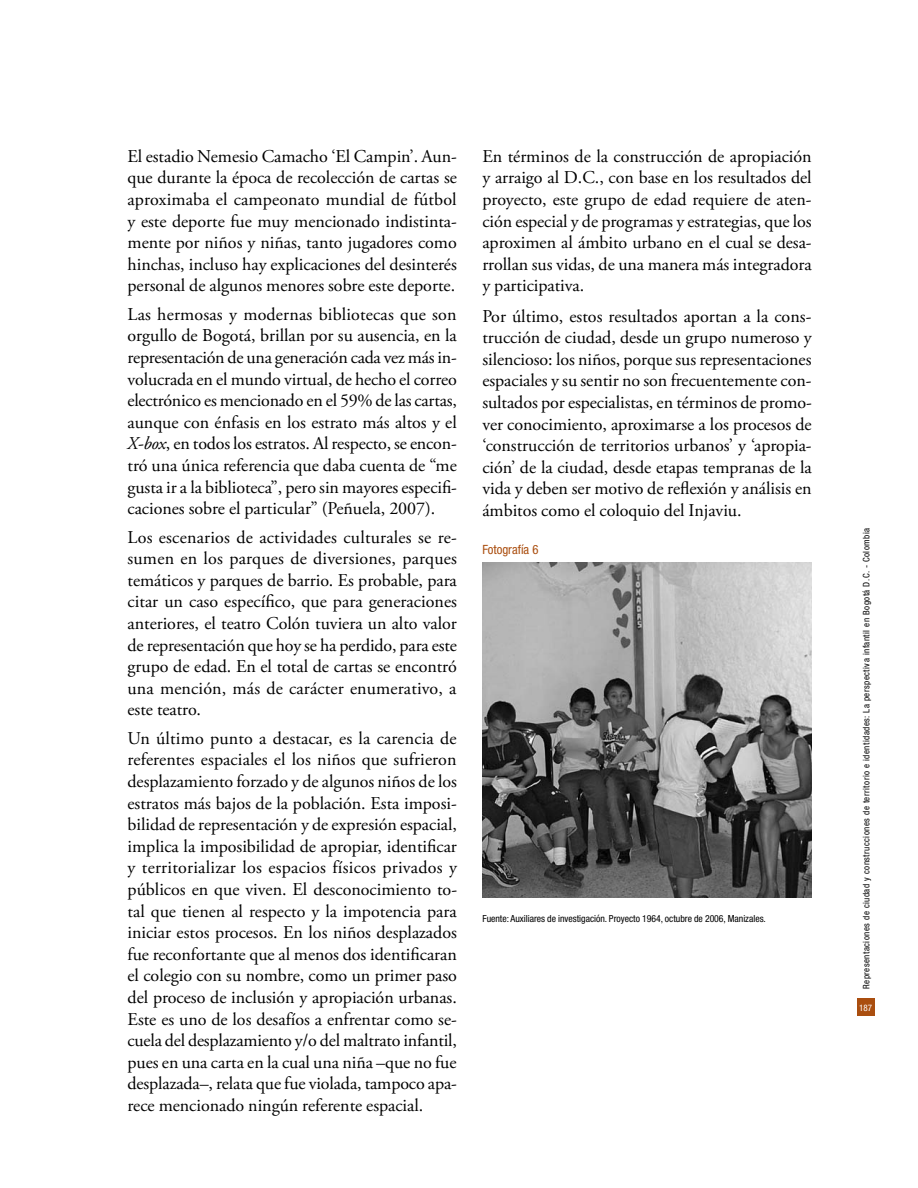
<style>
.page{position:relative;width:918px;height:1188px;background:#fff}
.page>*{position:absolute;margin:0;border:0;box-sizing:border-box;transform-origin:0 0}
.t1{font:18px/21.6px "Adobe Garamond Pro";color:#000;text-align:justify}
.t2{font:condensed 12.75px "Helvetica Neue";color:#aa4e0f}
.t3{font:condensed 9.75px "Helvetica Neue";color:#000}
.t4{font:condensed 9px "Helvetica Neue";letter-spacing:.05em;color:#000}
.t5{font:condensed 9px "Helvetica Neue";color:#fff}
.s1{font-style:italic}
</style>
<div class="page">
<div style="left:857px;top:999px;width:17px;height:17px;background:#aa4e0f"></div>
<img style="left:482px;top:563px;width:330px;height:334px">
<p class="t1" style="left:128px;top:146px;width:331px">El estadio Nemesio Camacho ‘El Campin’. Aun&shy;que durante la época de recolección de cartas se aproximaba el campeonato mundial de fútbol y este deporte fue muy mencionado indistinta&shy;mente por niños y niñas, tanto jugadores como hinchas, incluso hay explicaciones del desinterés personal de algunos menores sobre este deporte.</p>
<p class="t1" style="left:128px;top:304px;width:331px">Las hermosas y modernas bibliotecas que son orgullo de Bogotá, brillan por su ausencia, en la representación de una generación cada vez más in&shy;volucrada en el mundo virtual, de hecho el correo electrónico es mencionado en el 59% de las cartas, aunque con énfasis en los estrato más altos y el <span class="s1">X-box</span>, en todos los estratos. Al respecto, se encon&shy;tró una única referencia que daba cuenta de “me gusta ir a la biblioteca”, pero sin mayores especifi&shy;caciones sobre el particular” (Peñuela, 2007).</p>
<p class="t1" style="left:128px;top:527px;width:331px">Los escenarios de actividades culturales se re&shy;sumen en los parques de diversiones, parques temáticos y parques de barrio. Es probable, para citar un caso específico, que para generaciones anteriores, el teatro Colón tuviera un alto valor de representación que hoy se ha perdido, para este grupo de edad. En el total de cartas se encontró una mención, más de carácter enumerativo, a este teatro.</p>
<p class="t1" style="left:128px;top:728px;width:331px">Un último punto a destacar, es la carencia de referentes espaciales el los niños que sufrieron desplazamiento forzado y de algunos niños de los estratos más bajos de la población. Esta imposi&shy;bilidad de representación y de expresión espacial, implica la imposibilidad de apropiar, identificar y territorializar los espacios físicos privados y públicos en que viven. El desconocimiento to&shy;tal que tienen al respecto y la impotencia para iniciar estos procesos. En los niños desplazados fue reconfortante que al menos dos identificaran el colegio con su nombre, como un primer paso del proceso de inclusión y apropiación urbanas.<br>Este es uno de los desafíos a enfrentar como se&shy;cuela del desplazamiento y/o del maltrato infantil, pues en una carta en la cual una niña –que no fue desplazada–, relata que fue violada, tampoco apa&shy;rece mencionado ningún referente espacial.</p>
<p class="t1" style="left:482px;top:146px;width:331px">En términos de la construcción de apropiación y arraigo al D.C., con base en los resultados del proyecto, este grupo de edad requiere de aten&shy;ción especial y de programas y estrategias, que los aproximen al ámbito urbano en el cual se desa&shy;rrollan sus vidas, de una manera más integradora y participativa.</p>
<p class="t1" style="left:482px;top:306px;width:331px">Por último, estos resultados aportan a la cons&shy;trucción de ciudad, desde un grupo numeroso y silencioso: los niños, porque sus representaciones espaciales y su sentir no son frecuentemente con&shy;sultados por especialistas, en términos de promo&shy;ver conocimiento, aproximarse a los procesos de ‘construcción de territorios urbanos’ y ‘apropia&shy;ción’ de la ciudad, desde etapas tempranas de la vida y deben ser motivo de reflexión y análisis en ámbitos como el coloquio del Injaviu.</p>
<p class="t2" style="left:482px;top:543px;width:58px">Fotografía 6</p>
<p class="t3" style="left:482px;top:913px;width:285px">Fuente: Auxiliares de investigación. Proyecto 1964, octubre de 2006, Manizales.</p>
<p class="t4" style="left:861px;top:989px;width:462px;rotate:-90deg">Representaciones de ciudad y construcciones de territorio e identidades: La perspectiva infantil en Bogotá D.C. - Colombia</p>
<p class="t5" style="left:859px;top:1003px;width:14px">187</p>
</div>
